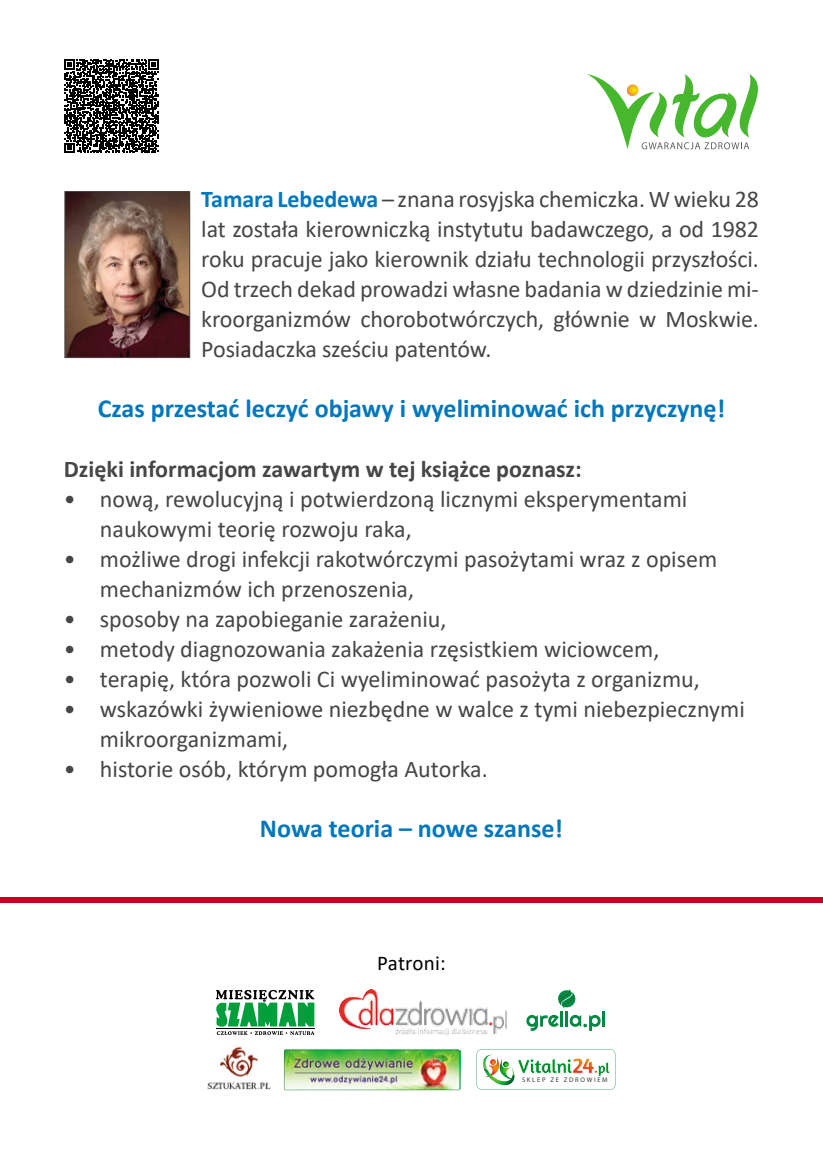
<style>
.page{position:relative;width:823px;height:1163px;background:#fff}
.page>*{position:absolute;margin:0;border:0;box-sizing:border-box;transform-origin:0 0}
.t1{font:700 26px "Calibri";color:#0077be}
.t2{font:24px/30px "Calibri";color:#464646}
.t3{font:700 24px "Calibri";color:#464646}
.t4{font:21px "Calibri";letter-spacing:.005em;color:#000}
.t5{font:6.6px "Myriad Pro";letter-spacing:.25em;color:#363636}
.s1{font-weight:700;color:#0077be}
</style>
<div class="page">
<div style="left:0;top:897px;width:822px;height:5px;background:#ca0024"></div>
<img style="left:67px;top:193px;width:121px;height:163px">
<div style="left:65px;top:191px;width:125px;height:167px;border:1px solid #464646"></div>
<svg style="left:476px;top:1049px;width:139px;height:40px"></svg>
<img style="left:283px;top:1049px;width:177px;height:41px">
<img style="left:207px;top:1045px;width:64px;height:45px">
<svg style="left:215px;top:990px;width:99px;height:44px"></svg>
<hr style="left:216px;top:1027px;width:99px;height:1px;background:#000">
<svg style="left:526px;top:989px;width:78px;height:41px"></svg>
<img style="left:339px;top:989px;width:167px;height:45px">
<svg style="left:65px;top:59px;width:93px;height:94px"></svg>
<svg style="left:587px;top:74px;width:171px;height:75px"></svg>
<p class="t2" style="left:201px;top:183px;width:559px;text-align:justify"><span class="s1">Tamara Lebedewa</span> – znana rosyjska chemiczka. W wieku 28 lat została kierowniczką instytutu badawczego, a od 1982 roku pracuje jako kierownik działu technologii przyszłości.<br>Od trzech dekad prowadzi własne badania w dziedzinie mi&shy;kroorganizmów chorobotwórczych, głównie w Moskwie.<br>Posiadaczka sześciu patentów.</p>
<p class="t1" style="left:98px;top:389px;width:628px">Czas przestać leczyć objawy i wyeliminować ich przyczynę!</p>
<p class="t3" style="left:64px;top:452px;width:519px">Dzięki informacjom zawartym w tej książce poznasz:</p>
<p class="t2" style="left:100px;top:483px;width:588px;text-indent:-36px">• nową, rewolucyjną i potwierdzoną licznymi eksperymentami naukowymi teorię rozwoju raka,</p>
<p class="t2" style="left:100px;top:543px;width:618px;text-indent:-36px">• możliwe drogi infekcji rakotwórczymi pasożytami wraz z opisem mechanizmów ich przenoszenia,</p>
<p class="t2" style="left:64px;top:603px;width:384px">• sposoby na zapobieganie zarażeniu,</p>
<p class="t2" style="left:64px;top:633px;width:596px">• metody diagnozowania zakażenia rzęsistkiem wiciowcem,</p>
<p class="t2" style="left:64px;top:663px;width:637px">• terapię, która pozwoli Ci wyeliminować pasożyta z organizmu,</p>
<p class="t2" style="left:100px;top:693px;width:646px;text-indent:-36px">• wskazówki żywieniowe niezbędne w walce z tymi niebezpiecznymi mikroorganizmami,</p>
<p class="t2" style="left:64px;top:753px;width:425px">• historie osób, którym pomogła Autorka.</p>
<p class="t1" style="left:260px;top:809px;width:304px">Nowa teoria – nowe szanse!</p>
<p class="t4" style="left:377px;top:948px;width:70px">Patroni:</p>
<p class="t5" style="left:521px;top:1075px;width:87px">SKLEP ZE ZDROWIEM</p>
</div>
